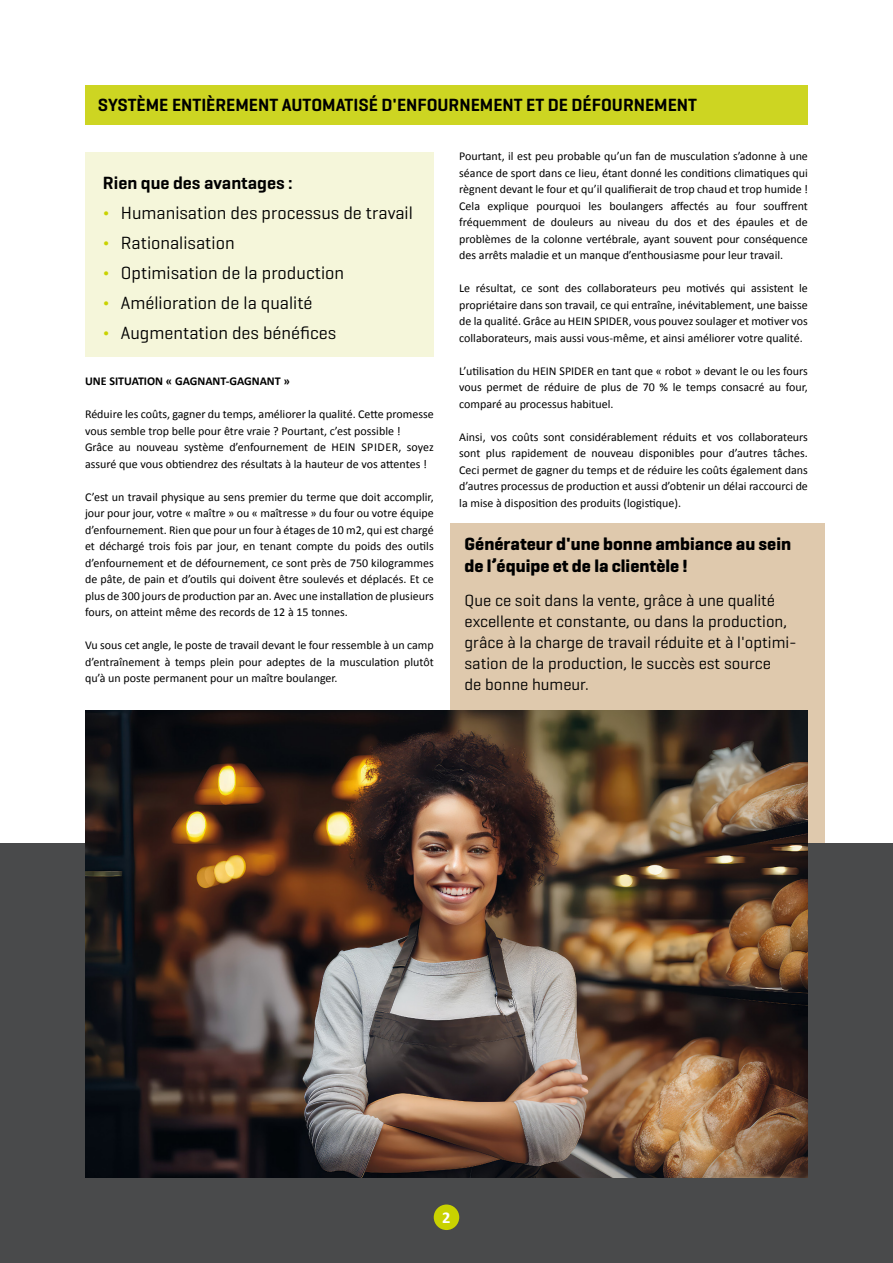
<style>
.page{position:relative;width:893px;height:1263px;background:#fff}
.page>*{position:absolute;margin:0;border:0;box-sizing:border-box;transform-origin:0 0}
.t1{font:18px "Geogrotesque";color:#000}
.t2{font:600 18px "Geogrotesque";color:#000}
.t3{font:700 18px/21.6px "Geogrotesque";color:#000}
.t4{font:16.5px/21px "Geogrotesque";color:#000}
.t5{font:700 16.5px "Calibri";color:#fff}
.t6{font:12px/16.5px "Calibri";color:#000;text-align:justify}
.t7{font:700 12px "Calibri";color:#000}
.s1{color:#c9d200}
</style>
<div class="page">
<div style="left:451px;top:523px;width:374px;height:321px;background:#dfc9ad"></div>
<div style="left:0;top:844px;width:893px;height:419px;background:#494a4b"></div>
<div style="left:85px;top:85px;width:723px;height:39px;background:#cdd522"></div>
<img style="left:85px;top:710px;width:723px;height:468px">
<div style="left:85px;top:152px;width:349px;height:205px;background:#f5f6da"></div>
<div style="left:434px;top:1204px;width:25px;height:26px;background:#c9d200;border-radius:50%"></div>
<p class="t2" style="left:98px;top:94px;width:601px">SYSTÈME ENTIÈREMENT AUTOMATISÉ D'ENFOURNEMENT ET DE DÉFOURNEMENT</p>
<p class="t2" style="left:103px;top:171px;width:191px">Rien que des avantages :</p>
<p class="t1" style="left:103px;top:201px;width:311px"><span class="s1">¬</span> Humanisation des processus de travail</p>
<p class="t1" style="left:103px;top:232px;width:133px"><span class="s1">¬</span> Rationalisation</p>
<p class="t1" style="left:103px;top:262px;width:243px"><span class="s1">¬</span> Optimisation de la production</p>
<p class="t1" style="left:103px;top:292px;width:211px"><span class="s1">¬</span> Amélioration de la qualité</p>
<p class="t1" style="left:103px;top:322px;width:235px"><span class="s1">¬</span> Augmentation des bénéfices</p>
<p class="t7" style="left:85px;top:373px;width:206px">UNE SITUATION « GAGNANT-GAGNANT »</p>
<p class="t6" style="left:85px;top:406px;width:350px">Réduire les coûts, gagner du temps, améliorer la qualité. Cette promesse</p>
<p class="t6" style="left:85px;top:422px;width:317px">vous semble trop belle pour être vraie ? Pourtant, c’est possible !</p>
<p class="t6" style="left:85px;top:439px;width:350px">Grâce au nouveau système d’enfournement de HEIN SPIDER, soyez assuré que vous obtiendrez des résultats à la hauteur de vos attentes !</p>
<p class="t6" style="left:85px;top:488px;width:350px">C’est un travail physique au sens premier du terme que doit accomplir, jour pour jour, votre « maître » ou « maîtresse » du four ou votre équipe d’enfournement. Rien que pour un four à étages de 10 m2, qui est chargé et déchargé trois fois par jour, en tenant compte du poids des outils d’enfournement et de défournement, ce sont près de 750 kilogrammes de pâte, de pain et d’outils qui doivent être soulevés et déplacés. Et ce plus de 300 jours de production par an. Avec une installation de plusieurs fours, on atteint même des records de 12 à 15 tonnes.</p>
<p class="t6" style="left:85px;top:637px;width:350px">Vu sous cet angle, le poste de travail devant le four ressemble à un camp d’entraînement à temps plein pour adeptes de la musculation plutôt qu’à un poste permanent pour un maître boulanger.</p>
<p class="t6" style="left:459px;top:148px;width:350px">Pourtant, il est peu probable qu’un fan de musculation s’adonne à une séance de sport dans ce lieu, étant donné les conditions climatiques qui règnent devant le four et qu’il qualifierait de trop chaud et trop humide !</p>
<p class="t6" style="left:459px;top:197px;width:350px">Cela explique pourquoi les boulangers affectés au four souffrent fréquemment de douleurs au niveau du dos et des épaules et de problèmes de la colonne vertébrale, ayant souvent pour conséquence des arrêts maladie et un manque d’enthousiasme pour leur travail.</p>
<p class="t6" style="left:459px;top:280px;width:350px">Le résultat, ce sont des collaborateurs peu motivés qui assistent le propriétaire dans son travail, ce qui entraîne, inévitablement, une baisse de la qualité. Grâce au HEIN SPIDER, vous pouvez soulager et motiver vos collaborateurs, mais aussi vous-même, et ainsi améliorer votre qualité.</p>
<p class="t6" style="left:459px;top:362px;width:350px">L’utilisation du HEIN SPIDER en tant que « robot » devant le ou les fours vous permet de réduire de plus de 70 % le temps consacré au four, comparé au processus habituel.</p>
<p class="t6" style="left:459px;top:428px;width:350px">Ainsi, vos coûts sont considérablement réduits et vos collaborateurs sont plus rapidement de nouveau disponibles pour d’autres tâches.<br>Ceci permet de gagner du temps et de réduire les coûts également dans d’autres processus de production et aussi d’obtenir un délai raccourci de</p>
<p class="t6" style="left:459px;top:494px;width:223px">la mise à disposition des produits (logistique).</p>
<p class="t3" style="left:465px;top:533px;width:328px">Générateur d'une bonne ambiance au sein de l’équipe et de la clientèle !</p>
<p class="t4" style="left:465px;top:589px;width:324px">Que ce soit dans la vente, grâce à une qualité excellente et constante, ou dans la production,</p>
<p class="t4" style="left:465px;top:631px;width:334px">grâce à la charge de travail réduite et à l'optimi&shy;sation de la production, le succès est source</p>
<p class="t4" style="left:465px;top:673px;width:126px">de bonne humeur.</p>
<p class="t5" style="left:442px;top:1207px;width:10px">2</p>
</div>
